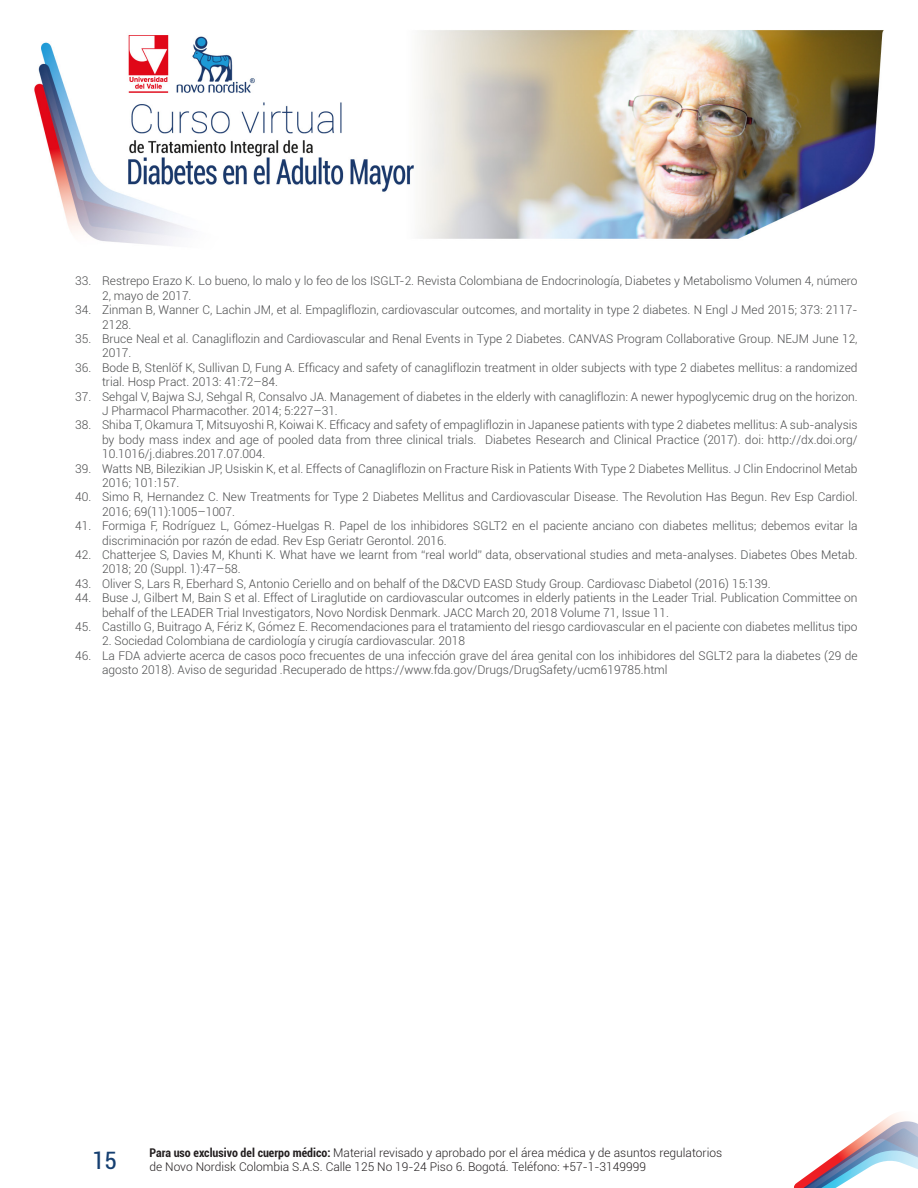
<style>
.page{position:relative;width:918px;height:1188px;background:#fff}
.page>*{position:absolute;margin:0;border:0;box-sizing:border-box;transform-origin:0 0}
.t1{font:condensed 24px "Roboto";color:#153f71}
.t2{font:300 12px/14.4px "Roboto";color:#4b4c4d}
.t3{font:300 12px/14.4px "Roboto";color:#231f20}
.s1{font-weight:700;font-stretch:condensed}
</style>
<div class="page">
<img style="left:34px;top:30px;width:850px;height:216px">
<svg style="left:794px;top:1113px;width:124px;height:75px"></svg>
<p class="t2" style="left:102px;top:274px;width:757px;text-indent:-27px">33. Restrepo Erazo K. Lo bueno, lo malo y lo feo de los ISGLT-2. Revista Colombiana de Endocrinología, Diabetes y Metabolismo Volumen 4, número<br>2, mayo de 2017.</p>
<p class="t2" style="left:102px;top:303px;width:757px;text-indent:-27px">34. Zinman B, Wanner C, Lachin JM, et al. Empagliflozin, cardiovascular outcomes, and mortality in type 2 diabetes. N Engl J Med 2015; 373: 2117-<br>2128.</p>
<p class="t2" style="left:102px;top:332px;width:757px;text-indent:-27px">35. Bruce Neal et al. Canagliflozin and Cardiovascular and Renal Events in Type 2 Diabetes. CANVAS Program Collaborative Group. NEJM June 12,<br>2017.</p>
<p class="t2" style="left:102px;top:360px;width:757px;text-indent:-27px">36. Bode B, Stenlöf K, Sullivan D, Fung A. Efficacy and safety of canagliflozin treatment in older subjects with type 2 diabetes mellitus: a randomized trial. Hosp Pract. 2013: 41:72–84.</p>
<p class="t2" style="left:102px;top:389px;width:757px;text-indent:-27px">37. Sehgal V, Bajwa SJ, Sehgal R, Consalvo JA. Management of diabetes in the elderly with canagliflozin: A newer hypoglycemic drug on the horizon.<br>J Pharmacol Pharmacother. 2014; 5:227–31.</p>
<p class="t2" style="left:102px;top:418px;width:757px;text-align:justify;text-indent:-27px">38. Shiba T, Okamura T, Mitsuyoshi R, Koiwai K. Efficacy and safety of empagliflozin in Japanese patients with type 2 diabetes mellitus: A sub-analysis by body mass index and age of pooled data from three clinical trials. Diabetes Research and Clinical Practice (2017). doi: http://dx.doi.org/ 10.1016/j.diabres.2017.07.004.</p>
<p class="t2" style="left:102px;top:461px;width:757px;text-indent:-27px">39. Watts NB, Bilezikian JP, Usiskin K, et al. Effects of Canagliflozin on Fracture Risk in Patients With Type 2 Diabetes Mellitus. J Clin Endocrinol Metab<br>2016; 101:157.</p>
<p class="t2" style="left:102px;top:490px;width:757px;text-indent:-27px">40. Simo R, Hernandez C. New Treatments for Type 2 Diabetes Mellitus and Cardiovascular Disease. The Revolution Has Begun. Rev Esp Cardiol.<br>2016; 69(11):1005–1007.</p>
<p class="t2" style="left:102px;top:519px;width:757px;text-indent:-27px">41. Formiga F, Rodríguez L, Gómez-Huelgas R. Papel de los inhibidores SGLT2 en el paciente anciano con diabetes mellitus; debemos evitar la discriminación por razón de edad. Rev Esp Geriatr Gerontol. 2016.</p>
<p class="t2" style="left:102px;top:548px;width:757px;text-indent:-27px">42. Chatterjee S, Davies M, Khunti K. What have we learnt from “real world” data, observational studies and meta-analyses. Diabetes Obes Metab.<br>2018; 20 (Suppl. 1):47–58.</p>
<p class="t2" style="left:75px;top:576px;width:697px">43. Oliver S, Lars R, Eberhard S, Antonio Ceriello and on behalf of the D&amp;CVD EASD Study Group. Cardiovasc Diabetol (2016) 15:139.</p>
<p class="t2" style="left:102px;top:591px;width:757px;text-indent:-27px">44. Buse J, Gilbert M, Bain S et al. Effect of Liraglutide on cardiovascular outcomes in elderly patients in the Leader Trial. Publication Committee on behalf of the LEADER Trial Investigators, Novo Nordisk Denmark. JACC March 20, 2018 Volume 71, Issue 11.</p>
<p class="t2" style="left:75px;top:620px;width:784px">45. Castillo G, Buitrago A, Fériz K, Gómez E. Recomendaciones para el tratamiento del riesgo cardiovascular en el paciente con diabetes mellitus tipo</p>
<p class="t2" style="left:102px;top:634px;width:364px">2. Sociedad Colombiana de cardiología y cirugía cardiovascular. 2018</p>
<p class="t2" style="left:102px;top:648px;width:757px;text-indent:-27px">46. La FDA advierte acerca de casos poco frecuentes de una infección grave del área genital con los inhibidores del SGLT2 para la diabetes (29 de agosto 2018). Aviso de seguridad .Recuperado de https://www.fda.gov/Drugs/DrugSafety/ucm619785.html</p>
<h1 class="t1" style="left:92px;top:1147px;width:26px">15</h1>
<p class="t3" style="left:149px;top:1145px;width:574px"><span class="s1">Para uso exclusivo del cuerpo médico:</span> Material revisado y aprobado por el área médica y de asuntos regulatorios de Novo Nordisk Colombia S.A.S. Calle 125 No 19-24 Piso 6. Bogotá. Teléfono: +57-1-3149999</p>
</div>
